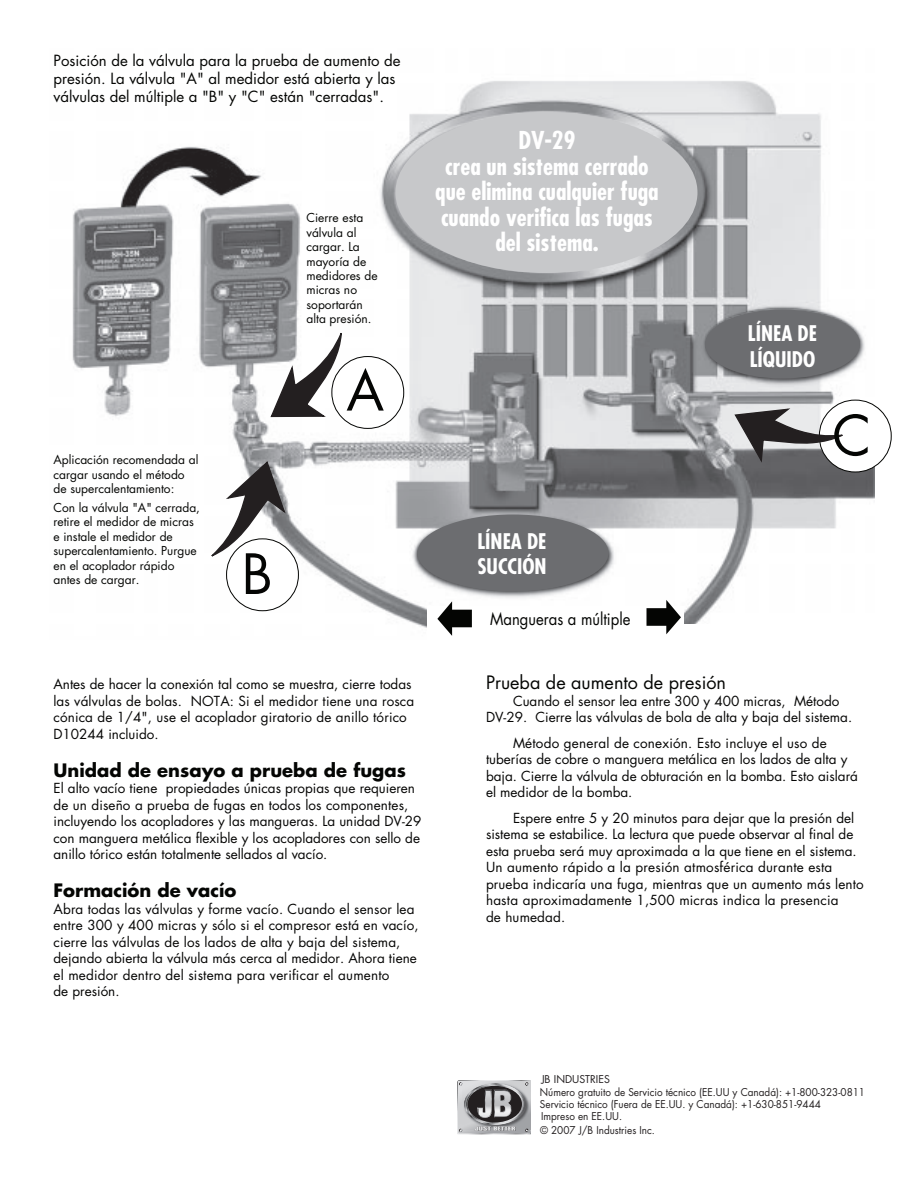
<style>
.page{position:relative;width:918px;height:1188px;background:#fff}
.page>*{position:absolute;margin:0;border:0;box-sizing:border-box;transform-origin:0 0}
.t1{font:54px "Futura";color:#040503}
.t2{font:700 condensed 24px/25.5px "Futura";color:#fff;text-align:center}
.t3{font:700 condensed 21px/25.5px "Futura";color:#fff}
.t4{font:700 18px "Futura";color:#040503}
.t5{font:18px "Futura";color:#040503}
.t6{font:16.5px "Futura";color:#040503;scale:.9 1}
.t7{font:15px/18px "Futura";color:#040503}
.t8{font:13.5px/16.5px "Futura";color:#050504}
.t9{font:12px/14.4px "Futura";color:#040503}
.t10{font:10.5px/12.6px "Futura";color:#231f20}
.t11{font:10.5px "Futura";color:#231f20;scale:.95 1}
</style>
<div class="page">
<img style="left:72px;top:81px;width:803px;height:547px">
<div style="left:428px;top:606px;width:256px;height:57px;background:#fff"></div>
<div style="left:680px;top:624px;width:213px;height:32px;background:#fff"></div>
<svg style="left:646px;top:600px;width:35px;height:34px"></svg>
<svg style="left:437px;top:601px;width:35px;height:35px"></svg>
<svg style="left:269px;top:332px;width:135px;height:97px"></svg>
<svg style="left:733px;top:399px;width:159px;height:74px"></svg>
<svg style="left:205px;top:460px;width:94px;height:151px"></svg>
<svg style="left:457px;top:1080px;width:74px;height:54px;background:#959497"></svg>
<div style="left:395px;top:112px;width:303px;height:161px;background:#c7c8ca;border-radius:50%"></div>
<div style="left:705px;top:309px;width:155px;height:69px;background:#6c6d70;border-radius:50%"></div>
<div style="left:417px;top:514px;width:192px;height:77px;background:#6c6d70;border-radius:50%"></div>
<p class="t7" style="left:54px;top:52px;width:349px">Posición de la válvula para la prueba de aumento de presión. La válvula "A" al medidor está abierta y las válvulas del múltiple a "B" y "C" están "cerradas".</p>
<p class="t9" style="left:306px;top:211px;width:73px">Cierre esta válvula al cargar. La mayoría de medidores de micras no soportarán alta presión.</p>
<p class="t9" style="left:53px;top:453px;width:146px">Aplicación recomendada al cargar usando el método de supercalentamiento:</p>
<p class="t9" style="left:53px;top:501px;width:148px">Con la válvula "A" cerrada, retire el medidor de micras e instale el medidor de supercalentamiento. Purgue en el acoplador rápido antes de cargar.</p>
<h1 class="t1" style="left:242px;top:540px;width:32px">B</h1>
<h1 class="t1" style="left:346px;top:356px;width:39px">A</h1>
<h2 class="t2" style="left:435px;top:128px;width:225px">DV-29<br>crea un sistema cerrado que elimina cualquier fuga cuando verifica las fugas del sistema.</h2>
<h3 class="t3" style="left:477px;top:528px;width:71px">LÍNEA DE<br>SUCCIÓN</h3>
<p class="t6" style="left:490px;top:608px;width:157px">Mangueras a múltiple</p>
<h3 class="t3" style="left:748px;top:321px;width:71px">LÍNEA DE<br>LÍQUIDO</h3>
<h1 class="t1" style="left:832px;top:401px;width:40px">C</h1>
<p class="t8" style="left:54px;top:676px;width:362px">Antes de hacer la conexión tal como se muestra, cierre todas las válvulas de bolas. NOTA: Si el medidor tiene una rosca cónica de 1/4", use el acoplador giratorio de anillo tórico D10244 incluido.</p>
<h3 class="t4" style="left:54px;top:758px;width:354px">Unidad de ensayo a prueba de fugas</h3>
<p class="t8" style="left:54px;top:780px;width:370px">El alto vacío tiene propiedades únicas propias que requieren de un diseño a prueba de fugas en todos los componentes, incluyendo los acopladores y las mangueras. La unidad DV-29 con manguera metálica flexible y los acopladores con sello de anillo tórico están totalmente sellados al vacío.</p>
<h3 class="t4" style="left:54px;top:879px;width:184px">Formación de vacío</h3>
<p class="t8" style="left:54px;top:901px;width:367px">Abra todas las válvulas y forme vacío. Cuando el sensor lea entre 300 y 400 micras y sólo si el compresor está en vacío, cierre las válvulas de los lados de alta y baja del sistema, dejando abierta la válvula más cerca al medidor. Ahora tiene el medidor dentro del sistema para verificar el aumento<br>de presión.</p>
<h3 class="t5" style="left:486px;top:671px;width:242px">Prueba de aumento de presión</h3>
<p class="t8" style="left:486px;top:693px;width:368px;text-indent:27px">Cuando el sensor lea entre 300 y 400 micras, Método<br>DV-29. Cierre las válvulas de bola de alta y baja del sistema.</p>
<p class="t8" style="left:486px;top:735px;width:373px;text-indent:27px">Método general de conexión. Esto incluye el uso de tuberías de cobre o manguera metálica en los lados de alta y baja. Cierre la válvula de obturación en la bomba. Esto aislará el medidor de la bomba.</p>
<p class="t8" style="left:486px;top:810px;width:379px;text-indent:27px">Espere entre 5 y 20 minutos para dejar que la presión del sistema se estabilice. La lectura que puede observar al final de esta prueba será muy aproximada a la que tiene en el sistema.<br>Un aumento rápido a la presión atmosférica durante esta prueba indicaría una fuga, mientras que un aumento más lento hasta aproximadamente 1,500 micras indica la presencia<br>de humedad.</p>
<p class="t10" style="left:540px;top:1073px;width:327px">JB INDUSTRIES<br>Número gratuito de Servicio técnico (EE.UU y Canadá): +1-800-323-0811<br>Servicio técnico (Fuera de EE.UU. y Canadá): +1-630-851-9444<br>Impreso en EE.UU.</p>
<p class="t11" style="left:540px;top:1124px;width:122px">© 2007 J/B Industries Inc.</p>
</div>
